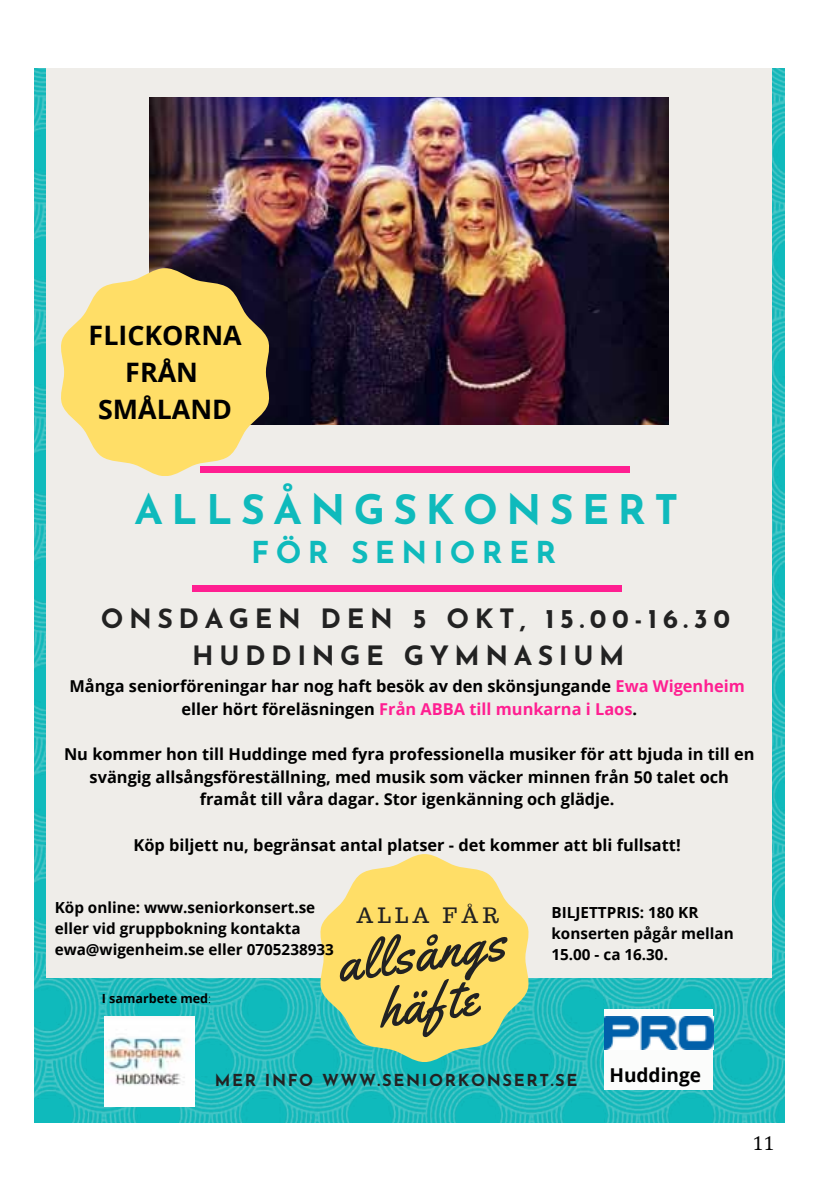
<style>
.page{position:relative;width:840px;height:1191px;background:#fff}
.page>*{position:absolute;margin:0;border:0;box-sizing:border-box;transform-origin:0 0}
.t1{font:53.2px/50.8px "Yellowtail";color:#222;text-align:center}
.t2{font:700 40.8px "Josefin Sans";letter-spacing:.21em;color:#0fbabc}
.t3{font:700 30.2px "Josefin Sans";letter-spacing:.21em;color:#0fbabc}
.t4{font:700 26.8px/37.2px "Open Sans";color:#000;text-align:center}
.t5{font:700 26.6px/37.2px "Josefin Sans";letter-spacing:.21em;color:#222;text-align:center}
.t6{font:20.8px "Trocchi";letter-spacing:.21em;color:#222}
.t7{font:20px "Cambria";color:#000}
.t8{font:700 19px "Open Sans";color:#000}
.t9{font:700 16.6px "Josefin Sans";letter-spacing:.1em;color:#222}
.t10{font:700 16.4px/22.6px "Open Sans";color:#000;text-align:center}
.t11{font:700 15.2px/20.8px "Open Sans";color:#000}
.t12{font:700 12.6px "Open Sans";color:#000}
.s1{color:#ff1f91}
.s2{font-weight:300}
</style>
<div class="page">
<img style="left:34px;top:68px;width:750px;height:1054px">
<div style="left:47px;top:68px;width:724px;height:909px;background:#efede9"></div>
<img style="left:150px;top:97px;width:518px;height:327px">
<div style="left:201px;top:466px;width:428px;height:6px;background:#ff1f91"></div>
<div style="left:192px;top:585px;width:428px;height:6px;background:#ff1f91"></div>
<svg style="left:61px;top:268px;width:208px;height:208px;fill:#ffde67"></svg>
<svg style="left:320px;top:854px;width:208px;height:207px;background:#e4db80"></svg>
<img style="left:105px;top:1016px;width:89px;height:90px">
<div style="left:604px;top:1009px;width:108px;height:81px;background:#fbfcfb"></div>
<img style="left:604px;top:1016px;width:108px;height:33px">
<h3 class="t4" style="left:89px;top:316px;width:154px">FLICKORNA<br>FRÅN<br>SMÅLAND</h3>
<h2 class="t2" style="left:134px;top:473px;width:545px">ALLSÅNGSKONSERT</h2>
<h3 class="t3" style="left:251px;top:525px;width:306px">FÖR SENIORER</h3>
<h3 class="t5" style="left:101px;top:596px;width:630px">ONSDAGEN DEN 5 OKT, 15.00-16.30<br>HUDDINGE GYMNASIUM</h3>
<p class="t10" style="left:69px;top:674px;width:676px">Många seniorföreningar har nog haft besök av den skönsjungande <span class="s1">Ewa Wigenheim </span>eller hört föreläsningen <span class="s1">Från ABBA till munkarna i Laos</span>.</p>
<p class="t10" style="left:64px;top:742px;width:691px">Nu kommer hon till Huddinge med fyra professionella musiker för att bjuda in till en svängig allsångsföreställning, med musik som väcker minnen från 50 talet och framåt till våra dagar. Stor igenkänning och glädje.</p>
<p class="t10" style="left:133px;top:833px;width:548px">Köp biljett nu, begränsat antal platser - det kommer att bli fullsatt!</p>
<p class="t11" style="left:55px;top:896px;width:280px">Köp online: www.seniorkonsert.se eller vid gruppbokning kontakta ewa@wigenheim.se eller 0705238933</p>
<p class="t11" style="left:551px;top:901px;width:184px">BILJETTPRIS: 180 KR konserten pågår mellan<br>15.00 - ca 16.30.</p>
<p class="t12" style="left:102px;top:989px;width:111px">I samarbete med<span class="s2">:</span></p>
<p class="t6" style="left:356px;top:902px;width:144px">ALLA FÅR</p>
<h1 class="t1" style="left:334px;top:938px;width:169px;rotate:-8deg">allsångs häfte</h1>
<p class="t9" style="left:215px;top:1065px;width:364px">MER INFO WWW.SENIORKONSERT.SE</p>
<p class="t8" style="left:609px;top:1061px;width:93px">Huddinge</p>
<p class="t7" style="left:752px;top:1131px;width:24px">11</p>
</div>
